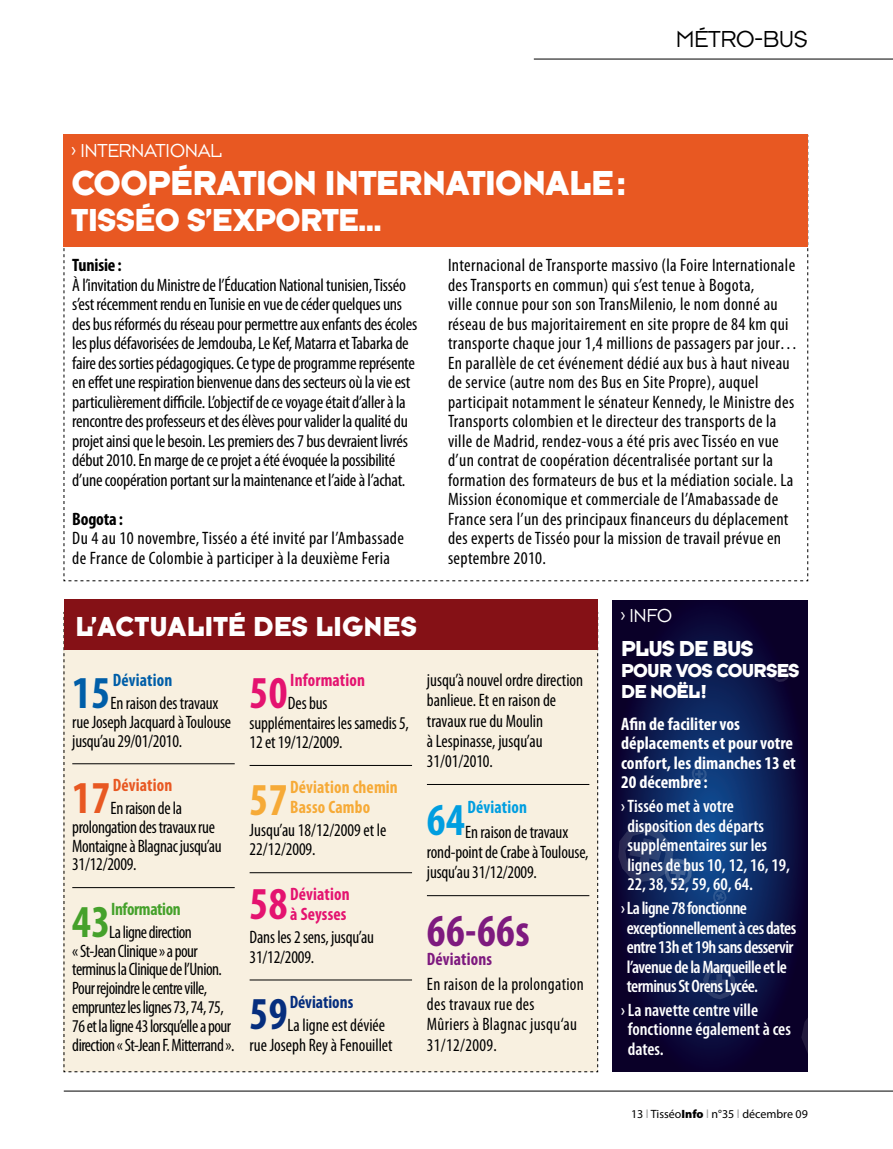
<style>
.page{position:relative;width:893px;height:1149px;background:#fff}
.page>*{position:absolute;margin:0;border:0;box-sizing:border-box;transform-origin:0 0}
.t1{font:700 condensed 45.75px "Myriad Pro";color:#7e1a7f;scale:.96 1}
.t2{font:700 condensed 45.75px "Myriad Pro";color:#e41370;scale:.96 1}
.t3{font:700 condensed 45.75px "Myriad Pro";color:#005ea8;scale:.96 1}
.t4{font:700 condensed 45.75px "Myriad Pro";color:#e85822;scale:.96 1}
.t5{font:700 condensed 45.75px "Myriad Pro";color:#45a12b;scale:.96 1}
.t6{font:700 condensed 45.75px "Myriad Pro";color:#f6aa37;scale:.96 1}
.t7{font:700 condensed 45.75px "Myriad Pro";color:#062e7e;scale:.96 1}
.t8{font:700 condensed 45.75px "Myriad Pro";color:#009ee0;scale:.96 1}
.t9{font:36px "Typeface Six";letter-spacing:-.02em;color:#fff}
.t10{font:33px "Typeface Six";letter-spacing:-.02em;color:#fff}
.t11{font:28.5px "Typeface Six";color:#fff}
.t12{font:24px "Typeface Seven";color:#000}
.t13{font:22.5px "Typeface Six";letter-spacing:-.04em;color:#fff}
.t14{font:19.5px/21px "Typeface Six";letter-spacing:-.04em;color:#fff}
.t15{font:19.5px "Typeface Seven";color:#fff}
.t16{font:condensed 18px/19.5px "Myriad Pro";letter-spacing:.02em;color:#000}
.t17{font:condensed 18px/19.5px "Myriad Pro";letter-spacing:-.005em;color:#000}
.t18{font:condensed 18px/20.4px "Myriad Pro";letter-spacing:-.005em;color:#000;scale:.96 1}
.t19{font:condensed 18px/18.8px "Myriad Pro";letter-spacing:-.03em;color:#000;scale:.96 1}
.t20{font:600 condensed 18px/19.5px "Myriad Pro";letter-spacing:-.01em;color:#fff}
.t21{font:600 condensed 18px/19.5px "Myriad Pro";letter-spacing:-.03em;color:#fff}
.t22{font:700 condensed 18px/19.5px "Myriad Pro";color:#fff}
.t23{font:condensed 18px/20.4px "Myriad Pro";letter-spacing:.02em;color:#000;scale:.96 1}
.t24{font:700 condensed 18px/19.4px "Myriad Pro";letter-spacing:.01em;color:#e41370;scale:.96 1}
.t25{font:700 condensed 18px/19.4px "Myriad Pro";letter-spacing:.01em;color:#f6aa37;scale:.96 1}
.t26{font:700 condensed 18px "Myriad Pro";letter-spacing:-.01em;color:#000}
.t27{font:700 condensed 18px "Myriad Pro";letter-spacing:-.02em;color:#45a12b;scale:.96 1}
.t28{font:700 condensed 18px "Myriad Pro";color:#062e7e;scale:.96 1}
.t29{font:700 condensed 18px "Myriad Pro";letter-spacing:.01em;color:#7e1a7f;scale:.96 1}
.t30{font:700 condensed 18px "Myriad Pro";letter-spacing:.01em;color:#005ea8;scale:.96 1}
.t31{font:700 condensed 18px "Myriad Pro";letter-spacing:.01em;color:#e85822;scale:.96 1}
.t32{font:700 condensed 18px "Myriad Pro";letter-spacing:.01em;color:#009ee0;scale:.96 1}
.t33{font:12px "Myriad Pro";color:#000}
.s1{color:#9c9d9f}
.s2{font-weight:900}
</style>
<div class="page">
<hr style="left:64px;top:1090px;width:829px;height:1px;background:#000">
<hr style="left:534px;top:59px;width:359px;height:1px;background:#000">
<svg style="left:613px;top:600px;width:195px;height:471px;background:#0c1649"></svg>
<svg style="left:692px;top:766px;width:15px;height:15px"></svg>
<svg style="left:703px;top:966px;width:33px;height:32px"></svg>
<svg style="left:772px;top:664px;width:17px;height:17px"></svg>
<svg style="left:713px;top:889px;width:14px;height:14px"></svg>
<svg style="left:801px;top:999px;width:7px;height:72px"></svg>
<svg style="left:618px;top:825px;width:74px;height:61px;background:#1c3267"></svg>
<div style="left:64px;top:134px;width:744px;height:113px;background:#e85822"></div>
<div style="left:64px;top:649px;width:534px;height:422px;background:#f8f0e0"></div>
<div style="left:64px;top:599px;width:534px;height:50px;background:#851116"></div>
<hr style="left:72px;top:763px;width:163px;height:1px;background:#000">
<hr style="left:72px;top:887px;width:163px;height:1px;background:#000">
<hr style="left:250px;top:765px;width:162px;height:1px;background:#000">
<hr style="left:250px;top:872px;width:162px;height:1px;background:#000">
<hr style="left:250px;top:979px;width:162px;height:1px;background:#000">
<hr style="left:427px;top:784px;width:162px;height:1px;background:#000">
<hr style="left:427px;top:895px;width:162px;height:1px;background:#000">
<p class="t15" style="left:72px;top:139px;width:152px">› I NTERNATIONAL</p>
<h2 class="t9" style="left:72px;top:161px;width:555px">COOPÉRATION INTERNATIONALE:</h2>
<h3 class="t10" style="left:72px;top:200px;width:311px">TISSÉO S’EXPORTE…</h3>
<h3 class="t12" style="left:676px;top:25px;width:133px">MÉTRO-BUS</h3>
<p class="t26" style="left:72px;top:254px;width:51px">Tunisie :</p>
<p class="t17" style="left:72px;top:274px;width:346px">À l’invitation du Ministre de l’Éducation National tunisien, Tisséo s’est récemment rendu en Tunisie en vue de céder quelques uns des bus réformés du réseau pour permettre aux enfants des écoles les plus défavorisées de Jemdouba, Le Kef, Matarra et Tabarka de faire des sorties pédagogiques. Ce type de programme représente en effet une respiration bienvenue dans des secteurs où la vie est particulièrement difficile. L’objectif de ce voyage était d’aller à la rencontre des professeurs et des élèves pour valider la qualité du projet ainsi que le besoin. Les premiers des 7 bus devraient livrés début 2010. En marge de ce projet a été évoquée la possibilité d’une coopération portant sur la maintenance et l’aide à l’achat.</p>
<p class="t26" style="left:72px;top:507px;width:52px">Bogota:</p>
<p class="t16" style="left:72px;top:528px;width:333px">Du 4 au 10 novembre, Tisséo a été invité par l’Ambassade de France de Colombie à participer à la deuxième Feria</p>
<p class="t16" style="left:448px;top:255px;width:351px">Internacional de Transporte massivo (la Foire Internationale des Transports en commun) qui s’est tenue à Bogota,<br>ville connue pour son son TransMilenio, le nom donné au réseau de bus majoritairement en site propre de 84 km qui transporte chaque jour 1,4 millions de passagers par jour… En parallèle de cet événement dédié aux bus à haut niveau de service (autre nom des Bus en Site Propre), auquel participait notamment le sénateur Kennedy, le Ministre des Transports colombien et le directeur des transports de la ville de Madrid, rendez-vous a été pris avec Tisséo en vue d’un contrat de coopération décentralisée portant sur la formation des formateurs de bus et la médiation sociale. La Mission économique et commerciale de l’Amabassade de France sera l’un des principaux financeurs du déplacement des experts de Tisséo pour la mission de travail prévue en septembre 2010.</p>
<h3 class="t11" style="left:75px;top:608px;width:343px">L’ACTUALITÉ DES LIGNES</h3>
<h1 class="t3" style="left:72px;top:663px;width:41px">15</h1>
<p class="t30" style="left:113px;top:668px;width:63px">Déviation</p>
<p class="t18" style="left:72px;top:693px;width:167px;line-height:18.8px;text-indent:38px">En raison des travaux rue Joseph Jacquard à Toulouse jusqu’au 29/01/2010.</p>
<h1 class="t4" style="left:72px;top:768px;width:41px">17</h1>
<p class="t31" style="left:113px;top:773px;width:63px">Déviation</p>
<p class="t18" style="left:72px;top:798px;width:157px;line-height:18.8px;text-indent:38px">En raison de la prolongation des travaux rue<br>Montaigne à Blagnac jusqu’au<br>31/12/2009.</p>
<h1 class="t5" style="left:72px;top:892px;width:41px">43</h1>
<p class="t27" style="left:111px;top:897px;width:74px">Information</p>
<p class="t19" style="left:72px;top:921px;width:171px;text-indent:37px">La ligne direction<br>« St-Jean Clinique » a pour terminus la Clinique de l’Union.<br>Pour rejoindre le centre ville, empruntez les lignes 73, 74, 75,<br>76 et la ligne 43 lorsqu’elle a pour direction « St-Jean F. Mitterrand».</p>
<h1 class="t2" style="left:250px;top:663px;width:41px">50</h1>
<p class="t24" style="left:290px;top:669px;width:79px">Information</p>
<p class="t18" style="left:250px;top:693px;width:167px;line-height:19.4px;text-indent:38px">Des bus supplémentaires les samedis 5,<br>12 et 19/12/2009.</p>
<h1 class="t6" style="left:250px;top:770px;width:41px">57</h1>
<p class="t25" style="left:290px;top:776px;width:114px">Déviation chemin<br>Basso Cambo</p>
<p class="t18" style="left:250px;top:820px;width:144px;line-height:19.4px">Jusqu’au 18/12/2009 et le<br>22/12/2009.</p>
<h1 class="t2" style="left:250px;top:875px;width:41px">58</h1>
<p class="t24" style="left:290px;top:884px;width:63px">Déviation à Seysses</p>
<p class="t18" style="left:250px;top:927px;width:131px;line-height:19.4px">Dans les 2 sens, jusqu’au<br>31/12/2009.</p>
<h1 class="t7" style="left:250px;top:985px;width:41px">59</h1>
<p class="t28" style="left:290px;top:990px;width:68px">Déviations</p>
<p class="t18" style="left:250px;top:1015px;width:151px;line-height:19.4px;text-indent:38px">La ligne est déviée rue Joseph Rey à Fenouillet</p>
<p class="t18" style="left:427px;top:669px;width:164px">jusqu’à nouvel ordre direction banlieue. Et en raison de travaux rue du Moulin<br>à Lespinasse, jusqu’au<br>31/01/2010.</p>
<h1 class="t8" style="left:427px;top:790px;width:41px">64</h1>
<p class="t32" style="left:468px;top:795px;width:63px">Déviation</p>
<p class="t18" style="left:427px;top:821px;width:170px;text-indent:38px">En raison de travaux rond-point de Crabe à Toulouse, jusqu’au 31/12/2009.</p>
<h1 class="t1" style="left:427px;top:901px;width:109px">66-66s</h1>
<p class="t29" style="left:427px;top:947px;width:69px">Déviations</p>
<p class="t23" style="left:427px;top:972px;width:165px">En raison de la prolongation des travaux rue des<br>Mûriers à Blagnac jusqu‘au<br>31/12/2009.</p>
<p class="t15" style="left:621px;top:604px;width:53px">› INFO</p>
<p class="t13" style="left:621px;top:634px;width:134px">PLUS DE BUS</p>
<p class="t14" style="left:621px;top:660px;width:180px">POUR VOS COURSES<br>DE NOËL!</p>
<p class="t22" style="left:621px;top:713px;width:176px">Afin de faciliter vos déplacements et pour votre confort, les dimanches 13 et<br>20 décembre :</p>
<p class="t20" style="left:627px;top:796px;width:164px;text-indent:-6px">› Tisséo met à votre disposition des départs supplémentaires sur les lignes de bus 10, 12, 16, 19,<br>22, 38, 52, 59, 60, 64.</p>
<p class="t21" style="left:627px;top:897px;width:171px;text-indent:-6px">› La ligne 78 fonctionne exceptionnellement à ces dates entre 13h et 19h sans desservir l’avenue de la Marqueille et le terminus St Orens Lycée.</p>
<p class="t20" style="left:628px;top:999px;width:164px;text-indent:-7px">› La navette centre ville fonctionne également à ces dates.</p>
<p class="t33" style="left:631px;top:1105px;width:178px">13 <span class="s1">l</span> Tisséo<span class="s2">Info</span> <span class="s1">l</span> n°35 <span class="s1">l</span> décembre 09</p>
</div>
